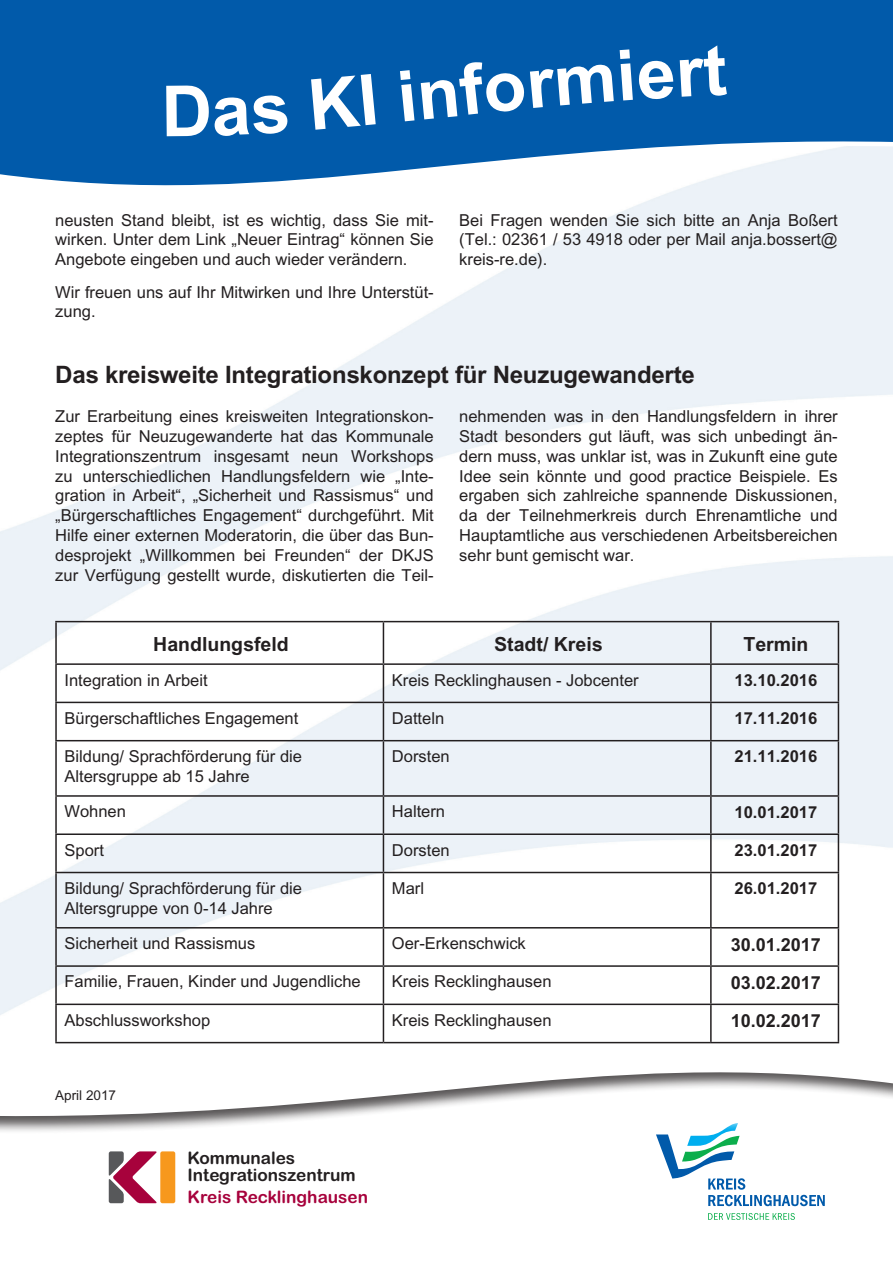
<style>
.page{position:relative;width:893px;height:1263px;background:#fff}
.page>*{position:absolute;margin:0;border:0;box-sizing:border-box;transform-origin:0 0}
.t1{font:700 70.5px "Arial";color:#fff}
.t2{font:700 24px "Arial";letter-spacing:-.01em;color:#231f20}
.t3{font:700 19.5px "Arial";color:#231f20}
.t4{font:700 18px "Arial";color:#231f20}
.t5{font:17.25px/16.8px "Arial Rounded MT Bold";color:#231f20}
.t6{font:17.25px "Arial Rounded MT Bold";color:#a7023c}
.t7{font:16.5px/19.8px "Arial";color:#231f20;text-align:justify}
.t8{font:700 16.5px "Arial";color:#231f20}
.t9{font:13.5px "Arial";color:#231f20}
</style>
<div class="page">
<div style="left:0;top:1070px;width:893px;height:193px;background:#231f20;opacity:.75"></div>
<div style="left:642px;top:1120px;width:207px;height:116px;background:#fff"></div>
<svg style="left:708px;top:1213px;width:87px;height:7px"></svg>
<svg style="left:656px;top:1123px;width:169px;height:83px"></svg>
<div style="left:160px;top:1151px;width:15px;height:52px;background:#f7981d;border-radius:2px"></div>
<svg style="left:109px;top:1151px;width:48px;height:52px"></svg>
<svg style="left:0;top:0;width:893px;height:217px"></svg>
<hr style="left:55px;top:621px;width:328px;height:1px;background:#231f20">
<hr style="left:55px;top:622px;width:2px;height:41px;background:#231f20">
<hr style="left:383px;top:621px;width:328px;height:1px;background:#231f20">
<hr style="left:383px;top:622px;width:1px;height:41px;background:#231f20">
<hr style="left:711px;top:621px;width:128px;height:1px;background:#231f20">
<hr style="left:710px;top:622px;width:2px;height:41px;background:#231f20">
<hr style="left:838px;top:622px;width:1px;height:41px;background:#231f20">
<hr style="left:55px;top:663px;width:328px;height:2px;background:#231f20">
<hr style="left:55px;top:665px;width:2px;height:37px;background:#231f20">
<hr style="left:383px;top:663px;width:328px;height:2px;background:#231f20">
<hr style="left:383px;top:665px;width:1px;height:37px;background:#231f20">
<hr style="left:711px;top:663px;width:128px;height:2px;background:#231f20">
<hr style="left:710px;top:665px;width:2px;height:37px;background:#231f20">
<hr style="left:838px;top:665px;width:1px;height:37px;background:#231f20">
<hr style="left:55px;top:702px;width:328px;height:1px;background:#231f20">
<hr style="left:55px;top:703px;width:2px;height:37px;background:#231f20">
<hr style="left:383px;top:702px;width:328px;height:1px;background:#231f20">
<hr style="left:383px;top:703px;width:1px;height:37px;background:#231f20">
<hr style="left:711px;top:702px;width:128px;height:1px;background:#231f20">
<hr style="left:710px;top:703px;width:2px;height:37px;background:#231f20">
<hr style="left:838px;top:703px;width:1px;height:37px;background:#231f20">
<hr style="left:55px;top:740px;width:328px;height:1px;background:#231f20">
<hr style="left:55px;top:741px;width:2px;height:54px;background:#231f20">
<hr style="left:383px;top:740px;width:328px;height:1px;background:#231f20">
<hr style="left:383px;top:741px;width:1px;height:54px;background:#231f20">
<hr style="left:711px;top:740px;width:128px;height:1px;background:#231f20">
<hr style="left:710px;top:741px;width:2px;height:54px;background:#231f20">
<hr style="left:838px;top:741px;width:1px;height:54px;background:#231f20">
<hr style="left:55px;top:795px;width:328px;height:2px;background:#231f20">
<hr style="left:55px;top:797px;width:2px;height:36px;background:#231f20">
<hr style="left:383px;top:795px;width:328px;height:2px;background:#231f20">
<hr style="left:383px;top:797px;width:1px;height:36px;background:#231f20">
<hr style="left:711px;top:795px;width:128px;height:2px;background:#231f20">
<hr style="left:710px;top:797px;width:2px;height:36px;background:#231f20">
<hr style="left:838px;top:797px;width:1px;height:36px;background:#231f20">
<hr style="left:55px;top:833px;width:328px;height:2px;background:#231f20">
<hr style="left:55px;top:835px;width:2px;height:37px;background:#231f20">
<hr style="left:383px;top:833px;width:328px;height:2px;background:#231f20">
<hr style="left:383px;top:835px;width:1px;height:37px;background:#231f20">
<hr style="left:711px;top:833px;width:128px;height:2px;background:#231f20">
<hr style="left:710px;top:835px;width:2px;height:37px;background:#231f20">
<hr style="left:838px;top:835px;width:1px;height:37px;background:#231f20">
<hr style="left:55px;top:872px;width:328px;height:1px;background:#231f20">
<hr style="left:55px;top:873px;width:2px;height:54px;background:#231f20">
<hr style="left:383px;top:872px;width:328px;height:1px;background:#231f20">
<hr style="left:383px;top:873px;width:1px;height:54px;background:#231f20">
<hr style="left:711px;top:872px;width:128px;height:1px;background:#231f20">
<hr style="left:710px;top:873px;width:2px;height:54px;background:#231f20">
<hr style="left:838px;top:873px;width:1px;height:54px;background:#231f20">
<hr style="left:55px;top:927px;width:328px;height:1px;background:#231f20">
<hr style="left:55px;top:928px;width:2px;height:37px;background:#231f20">
<hr style="left:383px;top:927px;width:328px;height:1px;background:#231f20">
<hr style="left:383px;top:928px;width:1px;height:37px;background:#231f20">
<hr style="left:711px;top:927px;width:128px;height:1px;background:#231f20">
<hr style="left:710px;top:928px;width:2px;height:37px;background:#231f20">
<hr style="left:838px;top:928px;width:1px;height:37px;background:#231f20">
<hr style="left:55px;top:965px;width:328px;height:2px;background:#231f20">
<hr style="left:55px;top:967px;width:2px;height:36px;background:#231f20">
<hr style="left:383px;top:965px;width:328px;height:2px;background:#231f20">
<hr style="left:383px;top:967px;width:1px;height:36px;background:#231f20">
<hr style="left:711px;top:965px;width:128px;height:2px;background:#231f20">
<hr style="left:710px;top:967px;width:2px;height:36px;background:#231f20">
<hr style="left:838px;top:967px;width:1px;height:36px;background:#231f20">
<hr style="left:55px;top:1003px;width:328px;height:2px;background:#231f20">
<hr style="left:55px;top:1005px;width:2px;height:37px;background:#231f20">
<hr style="left:383px;top:1003px;width:328px;height:2px;background:#231f20">
<hr style="left:383px;top:1005px;width:1px;height:37px;background:#231f20">
<hr style="left:711px;top:1003px;width:128px;height:2px;background:#231f20">
<hr style="left:710px;top:1005px;width:2px;height:37px;background:#231f20">
<hr style="left:838px;top:1005px;width:1px;height:37px;background:#231f20">
<hr style="left:55px;top:1042px;width:328px;height:1px;background:#231f20">
<hr style="left:383px;top:1042px;width:328px;height:1px;background:#231f20">
<hr style="left:711px;top:1042px;width:128px;height:1px;background:#231f20">
<div style="left:166px;top:85px;width:122px;height:51px;background:#015aaa"></div>
<div style="left:311px;top:75px;width:50px;height:55px;background:#015aaa"></div>
<div style="left:530px;top:64px;width:84px;height:44px;background:#015aaa"></div>
<div style="left:620px;top:49px;width:54px;height:51px;background:#015aaa"></div>
<div style="left:680px;top:45px;width:47px;height:52px;background:#015aaa"></div>
<h1 class="t1" style="left:354px;top:60px;width:170px;rotate:-6deg">I info</h1>
<p class="t7" style="left:55px;top:210px;width:380px">neusten Stand bleibt, ist es wichtig, dass Sie mit&shy;wirken. Unter dem Link „Neuer Eintrag“ können Sie Angebote eingeben und auch wieder verändern.</p>
<p class="t7" style="left:55px;top:282px;width:380px">Wir freuen uns auf Ihr Mitwirken und Ihre Unterstüt&shy;zung.</p>
<p class="t7" style="left:459px;top:210px;width:380px">Bei Fragen wenden Sie sich bitte an Anja Boßert (Tel.: 02361 / 53 4918 oder per Mail anja.bossert@ kreis-re.de).</p>
<h2 class="t2" style="left:55px;top:360px;width:641px">Das kreisweite Integrationskonzept für Neuzugewanderte</h2>
<p class="t7" style="left:55px;top:406px;width:380px">Zur Erarbeitung eines kreisweiten Integrationskon&shy;zeptes für Neuzugewanderte hat das Kommunale Integrationszentrum insgesamt neun Workshops zu unterschiedlichen Handlungsfeldern wie „Inte&shy;gration in Arbeit“, „Sicherheit und Rassismus“ und „Bürgerschaftliches Engagement“ durchgeführt. Mit Hilfe einer externen Moderatorin, die über das Bun&shy;desprojekt „Willkommen bei Freunden“ der DKJS zur Verfügung gestellt wurde, diskutierten die Teil-</p>
<p class="t7" style="left:459px;top:406px;width:380px">nehmenden was in den Handlungsfeldern in ihrer Stadt besonders gut läuft, was sich unbedingt än&shy;dern muss, was unklar ist, was in Zukunft eine gute Idee sein könnte und good practice Beispiele. Es ergaben sich zahlreiche spannende Diskussionen, da der Teilnehmerkreis durch Ehrenamtliche und Hauptamtliche aus verschiedenen Arbeitsbereichen sehr bunt gemischt war.</p>
<p class="t3" style="left:153px;top:632px;width:137px">Handlungsfeld</p>
<p class="t3" style="left:494px;top:632px;width:110px">Stadt/ Kreis</p>
<p class="t3" style="left:743px;top:632px;width:67px">Termin</p>
<p class="t7" style="left:65px;top:670px;width:145px">Integration in Arbeit</p>
<p class="t7" style="left:392px;top:670px;width:248px">Kreis Recklinghausen - Jobcenter</p>
<p class="t8" style="left:735px;top:670px;width:84px">13.10.2016</p>
<p class="t7" style="left:65px;top:708px;width:235px">Bürgerschaftliches Engagement</p>
<p class="t7" style="left:392px;top:708px;width:54px">Datteln</p>
<p class="t8" style="left:735px;top:708px;width:84px">17.11.2016</p>
<p class="t7" style="left:65px;top:746px;width:239px">Bildung/ Sprachförderung für die<br>Altersgruppe ab 15 Jahre</p>
<p class="t7" style="left:392px;top:746px;width:59px">Dorsten</p>
<p class="t8" style="left:735px;top:747px;width:84px">21.11.2016</p>
<p class="t7" style="left:65px;top:802px;width:63px">Wohnen</p>
<p class="t7" style="left:392px;top:802px;width:55px">Haltern</p>
<p class="t8" style="left:735px;top:802px;width:84px">10.01.2017</p>
<p class="t7" style="left:65px;top:840px;width:41px">Sport</p>
<p class="t7" style="left:392px;top:840px;width:59px">Dorsten</p>
<p class="t8" style="left:735px;top:840px;width:84px">23.01.2017</p>
<p class="t7" style="left:65px;top:878px;width:239px">Bildung/ Sprachförderung für die<br>Altersgruppe von 0-14 Jahre</p>
<p class="t7" style="left:392px;top:878px;width:34px">Marl</p>
<p class="t8" style="left:735px;top:878px;width:84px">26.01.2017</p>
<p class="t7" style="left:65px;top:933px;width:192px">Sicherheit und Rassismus</p>
<p class="t7" style="left:392px;top:933px;width:135px">Oer-Erkenschwick</p>
<p class="t4" style="left:731px;top:934px;width:92px">30.01.2017</p>
<p class="t7" style="left:65px;top:972px;width:298px">Familie, Frauen, Kinder und Jugendliche</p>
<p class="t7" style="left:392px;top:972px;width:161px">Kreis Recklinghausen</p>
<p class="t4" style="left:731px;top:972px;width:92px">03.02.2017</p>
<p class="t7" style="left:65px;top:1010px;width:147px">Abschlussworkshop</p>
<p class="t7" style="left:392px;top:1010px;width:161px">Kreis Recklinghausen</p>
<p class="t4" style="left:731px;top:1010px;width:92px">10.02.2017</p>
<p class="t9" style="left:55px;top:1088px;width:62px">April 2017</p>
<p class="t5" style="left:187px;top:1149px;width:170px">Kommunales<br>Integrationszentrum</p>
<p class="t6" style="left:187px;top:1187px;width:182px">Kreis Recklinghausen</p>
</div>
